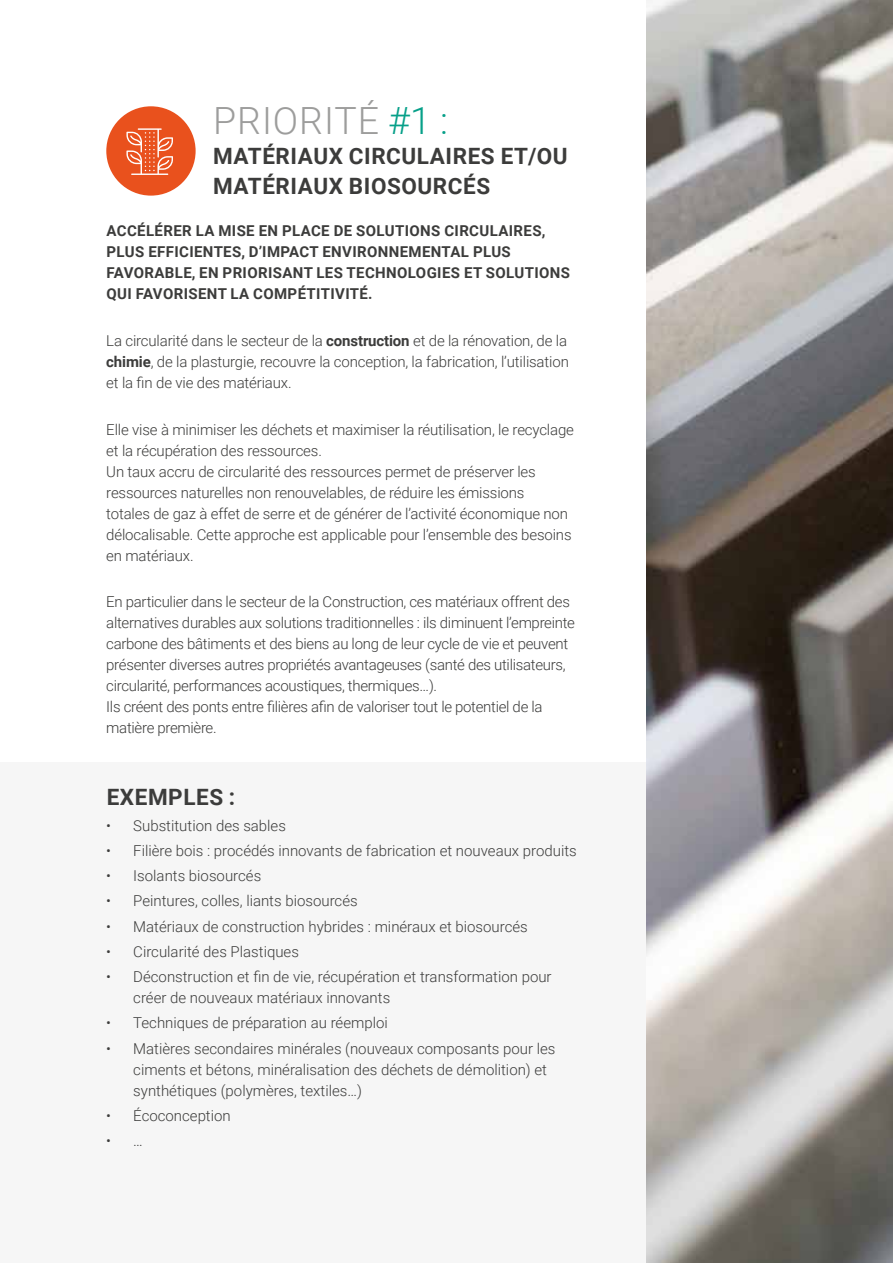
<style>
.page{position:relative;width:893px;height:1263px;background:#fff}
.page>*{position:absolute;margin:0;border:0;box-sizing:border-box;transform-origin:0 0}
.t1{font:300 37.5px "Roboto";letter-spacing:.025em;color:#9d9d9c}
.t2{font:700 22.5px/30px "Roboto";letter-spacing:.025em;color:#3c3c3b}
.t3{font:300 15px/21px "Roboto";letter-spacing:-.01em;color:#3c3c3b}
.t4{font:700 15px/21px "Roboto";letter-spacing:.025em;color:#3c3c3b}
.s1{color:#07a089}
.s2{font-weight:700}
</style>
<div class="page">
<div style="left:0;top:762px;width:706px;height:501px;background:#f6f6f6"></div>
<img style="left:646px;top:0;width:247px;height:1263px">
<div style="left:106px;top:106px;width:90px;height:90px;background:#e9511d;border-radius:50%"></div>
<svg style="left:126px;top:128px;width:47px;height:47px"></svg>
<h1 class="t1" style="left:213px;top:95px;width:236px">PRIORITÉ <span class="s1">#1 :</span></h1>
<h2 class="t2" style="left:213px;top:141px;width:356px">MATÉRIAUX CIRCULAIRES ET/OU<br>MATÉRIAUX BIOSOURCÉS</h2>
<p class="t4" style="left:107px;top:220px;width:465px">ACCÉLÉRER LA MISE EN PLACE DE SOLUTIONS CIRCULAIRES, PLUS EFFICIENTES, D’IMPACT ENVIRONNEMENTAL PLUS FAVORABLE, EN PRIORISANT LES TECHNOLOGIES ET SOLUTIONS QUI FAVORISENT LA COMPÉTITIVITÉ.</p>
<p class="t3" style="left:106px;top:330px;width:464px;text-align:justify">La circularité dans le secteur de la <span class="s2">construction</span> et de la rénovation, de la <span class="s2">chimie</span>, de la plasturgie, recouvre la conception, la fabrication, l’utilisation et la fin de vie des matériaux.</p>
<p class="t3" style="left:106px;top:418px;width:469px">Elle vise à minimiser les déchets et maximiser la réutilisation, le recyclage et la récupération des ressources.<br>Un taux accru de circularité des ressources permet de préserver les ressources naturelles non renouvelables, de réduire les émissions<br>totales de gaz à effet de serre et de générer de l’activité économique non délocalisable. Cette approche est applicable pour l’ensemble des besoins en matériaux.</p>
<p class="t3" style="left:106px;top:591px;width:470px">En particulier dans le secteur de la Construction, ces matériaux offrent des alternatives durables aux solutions traditionnelles : ils diminuent l’empreinte carbone des bâtiments et des biens au long de leur cycle de vie et peuvent présenter diverses autres propriétés avantageuses (santé des utilisateurs, circularité, performances acoustiques, thermiques…).<br>Ils créent des ponts entre filières afin de valoriser tout le potentiel de la matière première.</p>
<h2 class="t2" style="left:107px;top:781px;width:130px">EXEMPLES :</h2>
<p class="t3" style="left:106px;top:814px;width:181px">• Substitution des sables</p>
<p class="t3" style="left:106px;top:839px;width:472px">• Filière bois : procédés innovants de fabrication et nouveaux produits</p>
<p class="t3" style="left:106px;top:865px;width:156px">• Isolants biosourcés</p>
<p class="t3" style="left:106px;top:890px;width:253px">• Peintures, colles, liants biosourcés</p>
<p class="t3" style="left:106px;top:915px;width:423px">• Matériaux de construction hybrides : minéraux et biosourcés</p>
<p class="t3" style="left:106px;top:940px;width:194px">• Circularité des Plastiques</p>
<p class="t3" style="left:133px;top:966px;width:420px;text-indent:-27px">• Déconstruction et fin de vie, récupération et transformation pour créer de nouveaux matériaux innovants</p>
<p class="t3" style="left:106px;top:1012px;width:283px">• Techniques de préparation au réemploi</p>
<p class="t3" style="left:133px;top:1037px;width:424px;text-indent:-27px">• Matières secondaires minérales (nouveaux composants pour les ciments et bétons, minéralisation des déchets de démolition) et synthétiques (polymères, textiles…)</p>
<p class="t3" style="left:106px;top:1104px;width:126px">• Écoconception</p>
<p class="t3" style="left:106px;top:1130px;width:38px">• …</p>
</div>
